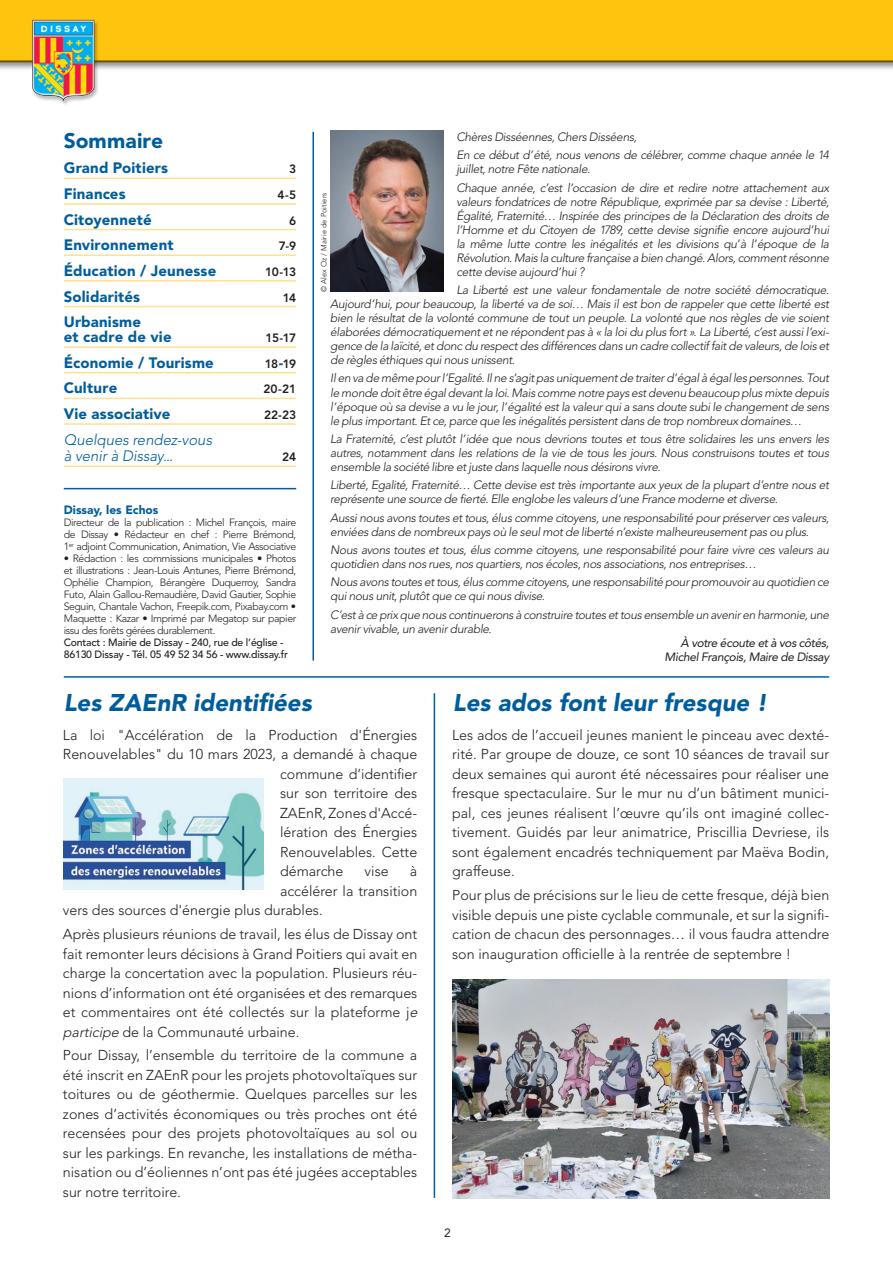
<style>
.page{position:relative;width:893px;height:1263px;background:#fff}
.page>*{position:absolute;margin:0;border:0;box-sizing:border-box;transform-origin:0 0}
.titre{font:italic 900 24px "Avenir LT Std";color:#005d9c}
.t1{font:900 21px "Avenir LT Std";letter-spacing:.005em;color:#005d9c}
.t2{font:900 15px/15px "Avenir LT Std";letter-spacing:.01em;color:#005d9c}
.t3{font:italic 300 15px/16.5px "Avenir LT Std";letter-spacing:-.005em;color:#005d9c}
.txt_courant{font:300 14.25px/19.5px "Avenir LT Std";color:#231f20;text-align:justify}
.txt_courant-2{font:italic 300 12px/14.1px "Avenir LT Std";letter-spacing:-.025em;color:#231f20}
.txt_courant-3{font:italic 12px/14.1px "Avenir LT Std";letter-spacing:-.025em;color:#231f20;text-align:right}
.t4{font:800 12px "Avenir LT Std";letter-spacing:-.04em;color:#231f20}
.txt_courant-4{font:900 12px "Avenir LT Std";color:#005d9c}
.t5{font:12px "Avenir LT Std";color:#231f20}
.txt_courant-5{font:300 10.5px/12px "Avenir LT Std";letter-spacing:-.04em;color:#231f20;text-align:justify}
.txt_courant-6{font:500 10.5px/12px "Avenir LT Std";letter-spacing:-.02em;color:#231f20}
.t6{font:300 7.5px "Avenir LT Std";color:#231f20}
.s1{font-weight:900;font-size:15px;color:#005d9c}
.s2{font-style:italic}
</style>
<div class="page">
<img style="left:330px;top:131px;width:114px;height:161px">
<hr style="left:64px;top:178px;width:232px;height:1px;background:#ffe192">
<hr style="left:64px;top:203px;width:232px;height:2px;background:#ffe192">
<hr style="left:64px;top:229px;width:232px;height:1px;background:#ffe192">
<hr style="left:64px;top:254px;width:232px;height:2px;background:#ffe192">
<hr style="left:64px;top:280px;width:232px;height:2px;background:#ffe192">
<hr style="left:64px;top:306px;width:232px;height:1px;background:#ffe192">
<hr style="left:64px;top:346px;width:232px;height:2px;background:#ffe192">
<hr style="left:64px;top:372px;width:232px;height:1px;background:#ffe192">
<hr style="left:64px;top:398px;width:232px;height:1px;background:#ffe192">
<hr style="left:64px;top:423px;width:232px;height:2px;background:#ffe192">
<hr style="left:64px;top:465px;width:232px;height:2px;background:#ffe192">
<hr style="left:312px;top:132px;width:2px;height:529px;background:#005d9c">
<hr style="left:64px;top:488px;width:232px;height:1px;background:#005d9c">
<hr style="left:64px;top:676px;width:765px;height:2px;background:#005d9c">
<hr style="left:434px;top:693px;width:1px;height:505px;background:#005d9c">
<img style="left:63px;top:779px;width:200px;height:110px">
<img style="left:453px;top:980px;width:376px;height:218px">
<img style="left:0;top:0;width:893px;height:105px">
<p class="t1" style="left:64px;top:128px;width:101px">Sommaire</p>
<p class="t2" style="left:64px;top:161px;width:106px">Grand Poitiers</p>
<p class="t4" style="left:289px;top:162px;width:9px">3</p>
<p class="t2" style="left:64px;top:186px;width:63px">Finances</p>
<p class="t4" style="left:277px;top:188px;width:20px">4-5</p>
<p class="t2" style="left:64px;top:212px;width:89px">Citoyenneté</p>
<p class="t4" style="left:289px;top:213px;width:9px">6</p>
<p class="t2" style="left:64px;top:237px;width:111px">Environnement</p>
<p class="t4" style="left:279px;top:239px;width:19px">7-9</p>
<p class="t2" style="left:64px;top:263px;width:154px">Éducation / Jeunesse</p>
<p class="t4" style="left:265px;top:265px;width:32px">10-13</p>
<p class="t2" style="left:64px;top:289px;width:78px">Solidarités</p>
<p class="t4" style="left:283px;top:290px;width:15px">14</p>
<p class="t2" style="left:64px;top:314px;width:109px">Urbanisme<br>et cadre de vie</p>
<p class="t4" style="left:266px;top:331px;width:32px">15-17</p>
<p class="t2" style="left:64px;top:355px;width:152px">Économie / Tourisme</p>
<p class="t4" style="left:265px;top:356px;width:33px">18<span class="s1">-</span>19</p>
<p class="t2" style="left:64px;top:381px;width:55px">Culture</p>
<p class="t4" style="left:263px;top:382px;width:34px">20-21</p>
<p class="t2" style="left:64px;top:406px;width:108px">Vie associative</p>
<p class="t4" style="left:264px;top:408px;width:34px">22-23</p>
<p class="t3" style="left:64px;top:431px;width:150px">Quelques rendez-vous à venir à Dissay...</p>
<p class="t4" style="left:282px;top:450px;width:16px">24</p>
<p class="txt_courant-4" style="left:64px;top:503px;width:96px">Dissay, les Echos</p>
<p class="txt_courant-5" style="left:64px;top:517px;width:234px">Directeur de la publication : Michel François, maire de Dissay • Rédacteur en chef : Pierre Brémond, 1<sup>er</sup> adjoint Communication, Animation, Vie Associative</p>
<p class="txt_courant-5" style="left:64px;top:553px;width:234px">• Rédaction : les commissions municipales • Photos et illustrations : Jean-Louis Antunes, Pierre Brémond, Ophélie Champion, Bérangère Duquerroy, Sandra Futo, Alain Gallou-Remaudière, David Gautier, Sophie Seguin, Chantale Vachon, Freepik.com, Pixabay.com • Maquette : Kazar • Imprimé par Megatop sur papier issu des forêts gérées durablement.</p>
<p class="txt_courant-6" style="left:64px;top:637px;width:226px">Contact : Mairie de Dissay - 240, rue de l’église -<br>86130 Dissay - Tél. 05 49 52 34 56 - www.dissay.fr</p>
<p class="txt_courant-2" style="left:456px;top:130px;width:182px">Chères Disséennes, Chers Disséens,</p>
<p class="txt_courant-2" style="left:456px;top:148px;width:374px">En ce début d’été, nous venons de célébrer, comme chaque année le 14 juillet, notre Fête nationale.</p>
<p class="txt_courant-2" style="left:456px;top:181px;width:374px;text-align:justify">Chaque année, c’est l’occasion de dire et redire notre attachement aux valeurs fondatrices de notre République, exprimée par sa devise : Liberté, Égalité, Fraternité… Inspirée des principes de la Déclaration des droits de l’Homme et du Citoyen de 1789, cette devise signifie encore aujourd’hui la même lutte contre les inégalités et les divisions qu’à l’époque de la Révolution. Mais la culture française a bien changé. Alors, comment résonne cette devise aujourd’hui ?</p>
<p class="txt_courant-2" style="left:330px;top:283px;width:500px;text-align:justify;text-indent:126px">La Liberté est une valeur fondamentale de notre société démocratique.<br>Aujourd’hui, pour beaucoup, la liberté va de soi… Mais il est bon de rappeler que cette liberté est bien le résultat de la volonté commune de tout un peuple. La volonté que nos règles de vie soient élaborées démocratiquement et ne répondent pas à « la loi du plus fort ». La Liberté, c’est aussi l’exi&shy;gence de la laïcité, et donc du respect des différences dans un cadre collectif fait de valeurs, de lois et de règles éthiques qui nous unissent.</p>
<p class="txt_courant-2" style="left:330px;top:371px;width:500px;text-align:justify">Il en va de même pour l’Egalité. Il ne s’agit pas uniquement de traiter d’égal à égal les personnes. Tout le monde doit être égal devant la loi. Mais comme notre pays est devenu beaucoup plus mixte depuis l’époque où sa devise a vu le jour, l’égalité est la valeur qui a sans doute subi le changement de sens le plus important. Et ce, parce que les inégalités persistent dans de trop nombreux domaines…</p>
<p class="txt_courant-2" style="left:330px;top:432px;width:500px;text-align:justify">La Fraternité, c’est plutôt l’idée que nous devrions toutes et tous être solidaires les uns envers les autres, notamment dans les relations de la vie de tous les jours. Nous construisons toutes et tous ensemble la société libre et juste dans laquelle nous désirons vivre.</p>
<p class="txt_courant-2" style="left:330px;top:478px;width:500px">Liberté, Egalité, Fraternité… Cette devise est très importante aux yeux de la plupart d’entre nous et représente une source de fierté. Elle englobe les valeurs d’une France moderne et diverse.</p>
<p class="txt_courant-2" style="left:330px;top:511px;width:500px">Aussi nous avons toutes et tous, élus comme citoyens, une responsabilité pour préserver ces valeurs, enviées dans de nombreux pays où le seul mot de liberté n’existe malheureusement pas ou plus.</p>
<p class="txt_courant-2" style="left:330px;top:543px;width:500px">Nous avons toutes et tous, élus comme citoyens, une responsabilité pour faire vivre ces valeurs au quotidien dans nos rues, nos quartiers, nos écoles, nos associations, nos entreprises…</p>
<p class="txt_courant-2" style="left:330px;top:575px;width:500px">Nous avons toutes et tous, élus comme citoyens, une responsabilité pour promouvoir au quotidien ce qui nous unit, plutôt que ce qui nous divise.</p>
<p class="txt_courant-2" style="left:330px;top:607px;width:500px">C’est à ce prix que nous continuerons à construire toutes et tous ensemble un avenir en harmonie, une avenir vivable, un avenir durable.</p>
<p class="txt_courant-3" style="left:664px;top:636px;width:166px">À votre écoute et à vos côtés,<br>Michel François, Maire de Dissay</p>
<p class="t6" style="left:320px;top:292px;width:100px;rotate:-90deg">© Alex Oz / Mairie de Poitiers</p>
<p class="titre" style="left:64px;top:688px;width:250px">Les ZAEnR identifiées</p>
<p class="txt_courant" style="left:63px;top:725px;width:356px">La loi "Accélération de la Production d'Énergies</p>
<p class="txt_courant" style="left:63px;top:745px;width:356px">Renouvelables" du 10 mars 2023, a demandé à chaque</p>
<p class="txt_courant" style="left:280px;top:764px;width:139px">commune d’identifier</p>
<p class="txt_courant" style="left:280px;top:784px;width:139px">sur son territoire des</p>
<p class="txt_courant" style="left:280px;top:803px;width:139px">ZAEnR, Zones d'Accé-</p>
<p class="txt_courant" style="left:280px;top:823px;width:139px">lération des Énergies</p>
<p class="txt_courant" style="left:280px;top:842px;width:139px">Renouvelables. Cette</p>
<p class="txt_courant" style="left:280px;top:862px;width:65px">démarche</p>
<p class="txt_courant" style="left:365px;top:862px;width:26px">vise</p>
<p class="txt_courant" style="left:410px;top:862px;width:9px">à</p>
<p class="txt_courant" style="left:280px;top:881px;width:139px">accélérer la transition</p>
<p class="txt_courant" style="left:63px;top:901px;width:261px">vers des sources d'énergie plus durables.</p>
<p class="txt_courant" style="left:63px;top:924px;width:359px;text-align:left">Après plusieurs réunions de travail, les élus de Dissay ont fait remonter leurs décisions à Grand Poitiers qui avait en charge la concertation avec la population. Plusieurs réu&shy;nions d’information ont été organisées et des remarques et commentaires ont été collectés sur la plateforme j<span class="s2">e participe</span> de la Communauté urbaine.</p>
<p class="txt_courant" style="left:63px;top:1046px;width:356px">Pour Dissay, l’ensemble du territoire de la commune a été inscrit en ZAEnR pour les projets photovoltaïques sur toitures ou de géothermie. Quelques parcelles sur les zones d’activités économiques ou très proches ont été recensées pour des projets photovoltaïques au sol ou sur les parkings. En revanche, les installations de métha&shy;nisation ou d’éoliennes n’ont pas été jugées acceptables sur notre territoire.</p>
<p class="titre" style="left:453px;top:688px;width:316px">Les ados font leur fresque !</p>
<p class="txt_courant" style="left:452px;top:725px;width:379px">Les ados de l’accueil jeunes manient le pinceau avec dexté&shy;rité. Par groupe de douze, ce sont 10 séances de travail sur deux semaines qui auront été nécessaires pour réaliser une fresque spectaculaire. Sur le mur nu d’un bâtiment munici&shy;pal, ces jeunes réalisent l’œuvre qu’ils ont imaginé collec&shy;tivement. Guidés par leur animatrice, Priscillia Devriese, ils sont également encadrés techniquement par Maëva Bodin, graffeuse.</p>
<p class="txt_courant" style="left:452px;top:885px;width:379px">Pour plus de précisions sur le lieu de cette fresque, déjà bien visible depuis une piste cyclable communale, et sur la signifi&shy;cation de chacun des personnages… il vous faudra attendre son inauguration officielle à la rentrée de septembre !</p>
<p class="t5" style="left:444px;top:1226px;width:8px">2</p>
</div>
